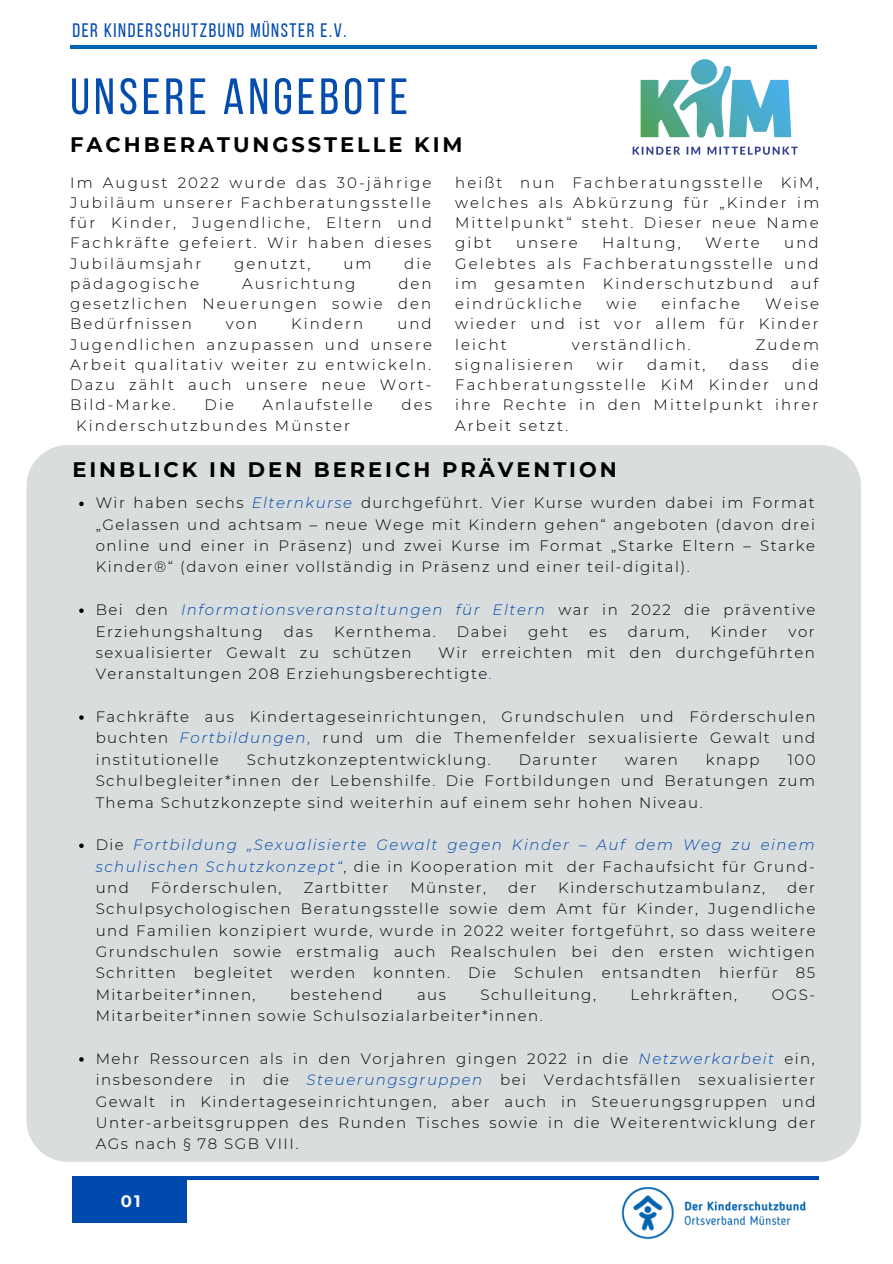
<style>
.page{position:relative;width:893px;height:1264px;background:#fff}
.page>*{position:absolute;margin:0;border:0;box-sizing:border-box;transform-origin:0 0}
.t1{font:50.85px "Bebas Neue";letter-spacing:.08em;color:#044cae}
.t2{font:700 21px "Montserrat";letter-spacing:.14em;color:#000}
.t3{font:19.5px "Bebas Neue";letter-spacing:.08em;color:#044cae}
.t4{font:700 16.5px "Montserrat";color:#fff}
.t5{font:300 15px/20.2px "Montserrat";letter-spacing:.1em;color:#000;text-align:justify}
.t6{font:italic 300 15px/21.3px "Montserrat";letter-spacing:.1em;color:#0049ac;text-align:justify}
.t7{font:300 15px "Montserrat";letter-spacing:.14em;color:#000}
.s1{font-style:italic;color:#0049ac}
.s2{color:#0049ac}
.s3{font-style:normal;color:#000}
</style>
<div class="page">
<hr style="left:70px;top:45px;width:747px;height:4px;background:#0063af">
<div style="left:72px;top:1176px;width:115px;height:46px;background:#004aad"></div>
<hr style="left:72px;top:1176px;width:747px;height:3px;background:#004aad">
<img style="left:611px;top:1179px;width:208px;height:61px">
<div style="left:26px;top:445px;width:834px;height:716px;background:#d9dddd"></div>
<svg style="left:79px;top:501px;width:5px;height:5px"></svg>
<svg style="left:79px;top:608px;width:5px;height:5px"></svg>
<svg style="left:79px;top:715px;width:5px;height:4px"></svg>
<svg style="left:79px;top:843px;width:5px;height:5px"></svg>
<svg style="left:79px;top:1057px;width:5px;height:4px"></svg>
<img style="left:632px;top:59px;width:165px;height:96px">
<p class="t3" style="left:72px;top:22px;width:275px">DER KINDERSCHUTZBUND MÜNSTER E.V.</p>
<p class="t1" style="left:70px;top:76px;width:339px">UNSERE ANGEBOTE</p>
<p class="t2" style="left:70px;top:132px;width:394px">FACHBERATUNGSSTELLE KIM</p>
<p class="t5" style="left:70px;top:172px;width:363px">Im August 2022 wurde das 30-jährige Jubiläum unserer Fachberatungsstelle für Kinder, Jugendliche, Eltern und Fachkräfte gefeiert. Wir haben dieses Jubiläumsjahr</p>
<p class="t7" style="left:234px;top:254px;width:78px">genutzt,</p>
<p class="t5" style="left:343px;top:253px;width:30px">um</p>
<p class="t5" style="left:404px;top:253px;width:29px">die</p>
<p class="t5" style="left:70px;top:273px;width:363px;text-indent:328px">den gesetzlichen Neuerungen sowie den Bedürfnissen</p>
<p class="t7" style="left:70px;top:274px;width:130px">pädagogische</p>
<p class="t7" style="left:242px;top:274px;width:115px">Ausrichtung</p>
<p class="t5" style="left:70px;top:314px;width:363px;text-indent:327px">und Jugendlichen anzupassen und unsere Arbeit qualitativ weiter zu entwickeln.<br>Dazu zählt auch unsere neue Wort-Bild-Marke.</p>
<p class="t5" style="left:226px;top:314px;width:33px">von</p>
<p class="t7" style="left:291px;top:315px;width:74px">Kindern</p>
<p class="t5" style="left:204px;top:395px;width:31px">Die</p>
<p class="t7" style="left:262px;top:396px;width:112px">Anlaufstelle</p>
<p class="t5" style="left:401px;top:395px;width:32px">des</p>
<p class="t7" style="left:76px;top:416px;width:275px">Kinderschutzbundes Münster</p>
<p class="t5" style="left:455px;top:172px;width:365px">heißt nun Fachberatungsstelle KiM, welches als Abkürzung für „Kinder im Mittelpunkt“ steht. Dieser neue Name gibt</p>
<p class="t5" style="left:455px;top:233px;width:365px;text-indent:329px">und Gelebtes als Fachberatungsstelle und im gesamten Kinderschutzbund auf eindrückliche</p>
<p class="t5" style="left:516px;top:233px;width:63px">unsere</p>
<p class="t7" style="left:602px;top:234px;width:80px">Haltung,</p>
<p class="t5" style="left:705px;top:233px;width:56px">Werte</p>
<p class="t5" style="left:606px;top:293px;width:31px">wie</p>
<p class="t7" style="left:661px;top:294px;width:80px">einfache</p>
<p class="t5" style="left:455px;top:293px;width:365px;text-indent:310px">Weise wieder und ist vor allem für Kinder leicht</p>
<p class="t7" style="left:571px;top:335px;width:121px">verständlich.</p>
<p class="t5" style="left:755px;top:334px;width:65px">Zudem</p>
<p class="t7" style="left:455px;top:355px;width:120px">signalisieren</p>
<p class="t5" style="left:596px;top:354px;width:28px">wir</p>
<p class="t5" style="left:647px;top:354px;width:60px">damit,</p>
<p class="t5" style="left:729px;top:354px;width:41px">dass</p>
<p class="t5" style="left:455px;top:354px;width:365px;text-indent:337px">die Fachberatungsstelle KiM Kinder und ihre Rechte in den Mittelpunkt ihrer Arbeit setzt.</p>
<p class="t2" style="left:72px;top:457px;width:545px">EINBLICK IN DEN BEREICH PRÄVENTION</p>
<p class="t5" style="left:96px;top:492px;width:721px;line-height:21.3px">Wir haben sechs <span class="s1">Elternkurse</span> durchgeführt. Vier Kurse wurden dabei im Format „Gelassen und achtsam – neue Wege mit Kindern gehen“ angeboten (davon drei online und einer in Präsenz) und zwei Kurse im Format „Starke Eltern – Starke Kinder®“ (davon einer vollständig in Präsenz und einer teil-digital).</p>
<p class="t5" style="left:96px;top:599px;width:721px;line-height:21.3px">Bei den <span class="s1">Informationsveranstaltungen für Eltern</span> war in 2022 die präventive<br>Erziehungshaltung</p>
<p class="t5" style="left:284px;top:621px;width:31px">das</p>
<p class="t5" style="left:334px;top:621px;width:103px">Kernthema.</p>
<p class="t5" style="left:457px;top:621px;width:52px">Dabei</p>
<p class="t5" style="left:528px;top:621px;width:41px">geht</p>
<p class="t5" style="left:589px;top:621px;width:19px">es</p>
<p class="t5" style="left:628px;top:621px;width:63px">darum,</p>
<p class="t5" style="left:710px;top:621px;width:58px">Kinder</p>
<p class="t5" style="left:788px;top:621px;width:28px">vor</p>
<p class="t5" style="left:96px;top:642px;width:317px">sexualisierter Gewalt zu schützen</p>
<p class="t5" style="left:96px;top:642px;width:720px;line-height:21.3px;text-indent:343px">Wir erreichten mit den durchgeführten<br>Veranstaltungen 208 Erziehungsberechtigte<span class="s1">.</span></p>
<p class="t5" style="left:96px;top:706px;width:721px;line-height:21.3px">Fachkräfte aus Kindertageseinrichtungen, Grundschulen und Förderschulen buchten <span class="s1">Fortbildungen</span><span class="s2">,</span> rund um die Themenfelder sexualisierte Gewalt und institutionelle</p>
<p class="t5" style="left:247px;top:749px;width:245px">Schutzkonzeptentwicklung.</p>
<p class="t5" style="left:518px;top:749px;width:80px">Darunter</p>
<p class="t5" style="left:625px;top:749px;width:54px">waren</p>
<p class="t5" style="left:705px;top:749px;width:55px">knapp</p>
<p class="t5" style="left:96px;top:748px;width:721px;line-height:21.3px;text-indent:692px">100<br>Schulbegleiter*innen der Lebenshilfe. Die Fortbildungen und Beratungen zum Thema Schutzkonzepte sind weiterhin auf einem sehr hohen Niveau.</p>
<p class="t6" style="left:96px;top:834px;width:720px"><span class="s3">Die</span> Fortbildung „Sexualisierte Gewalt gegen Kinder – Auf dem Weg zu einem schulischen Schutzkonzept“<span class="s3">, die in Kooperation mit der Fachaufsicht für Grund&shy;und</span></p>
<p class="t5" style="left:96px;top:877px;width:721px;line-height:21.3px;text-indent:691px">der Schulpsychologischen Beratungsstelle sowie dem Amt für Kinder, Jugendliche und Familien konzipiert wurde, wurde in 2022 weiter fortgeführt, so dass weitere Grundschulen sowie erstmalig auch Realschulen bei den ersten wichtigen Schritten begleitet werden konnten. Die Schulen entsandten hierfür 85<br>Mitarbeiter*innen,</p>
<p class="t5" style="left:151px;top:877px;width:132px">Förderschulen,</p>
<p class="t5" style="left:303px;top:877px;width:86px">Zartbitter</p>
<p class="t5" style="left:410px;top:877px;width:77px">Münster,</p>
<p class="t5" style="left:508px;top:877px;width:29px">der</p>
<p class="t5" style="left:558px;top:877px;width:208px">Kinderschutzambulanz,</p>
<p class="t5" style="left:290px;top:984px;width:94px">bestehend</p>
<p class="t5" style="left:417px;top:984px;width:30px">aus</p>
<p class="t5" style="left:480px;top:984px;width:117px">Schulleitung,</p>
<p class="t5" style="left:630px;top:984px;width:108px">Lehrkräften,</p>
<p class="t5" style="left:771px;top:984px;width:45px">OGS-</p>
<p class="t5" style="left:96px;top:1005px;width:448px">Mitarbeiter*innen sowie Schulsozialarbeiter*innen.</p>
<p class="t5" style="left:96px;top:1047px;width:721px;line-height:21.3px">Mehr Ressourcen als in den Vorjahren gingen 2022 in die <span class="s1">Netzwerkarbeit</span> ein, insbesondere in die <span class="s1">Steuerungsgruppen</span> bei Verdachtsfällen sexualisierter Gewalt in Kindertageseinrichtungen, aber auch in Steuerungsgruppen und Unter-arbeitsgruppen des Runden Tisches sowie in die Weiterentwicklung der AGs nach § 78 SGB VIII.</p>
<p class="t4" style="left:121px;top:1190px;width:22px">01</p>
</div>
